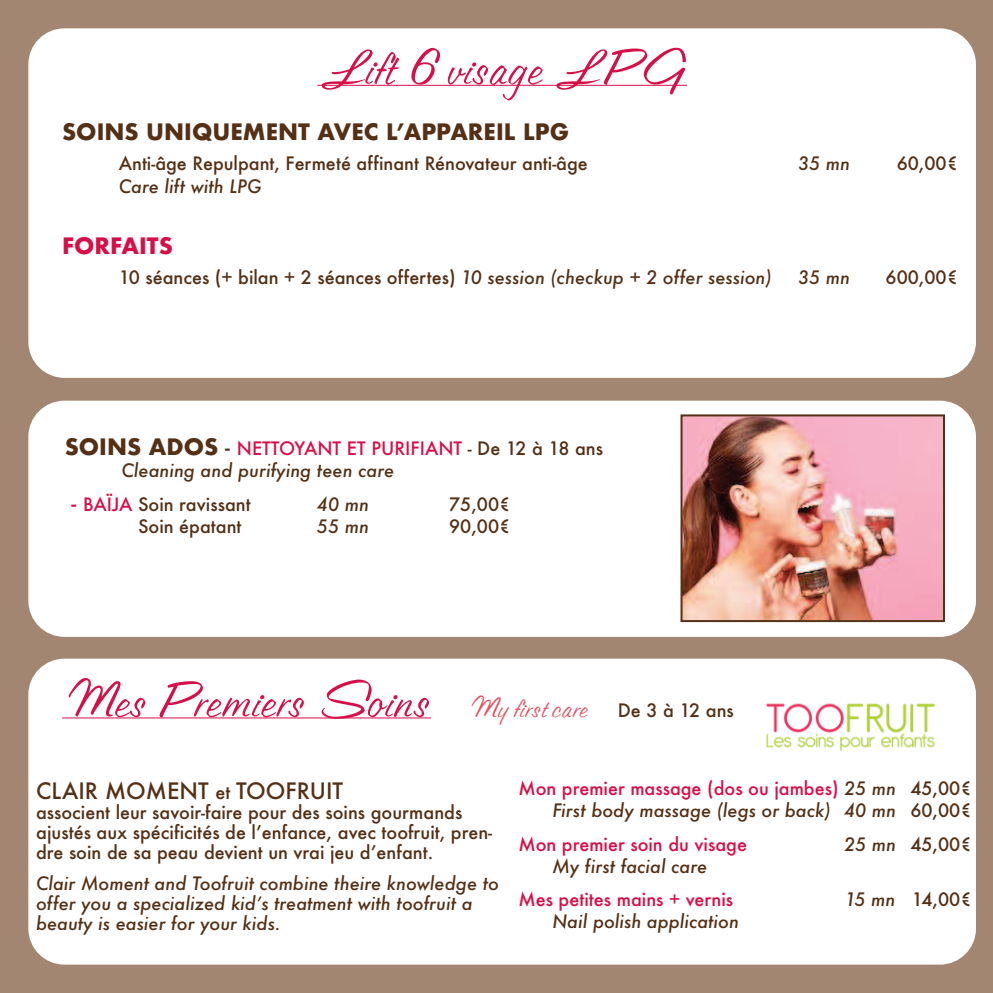
<style>
.page{position:relative;width:993px;height:993px;background:#fff}
.page>*{position:absolute;margin:0;border:0;box-sizing:border-box;transform-origin:0 0}
.t1{font:50px "OPTI Lester";color:#d70f48}
.t2{font:700 22px "Futura";color:#543016}
.t3{font:500 22px "Futura";color:#543016}
.t4{font:700 22px "Futura";color:#d70f48}
.t5{font:italic 500 18px/20px "Futura";color:#543016}
.t6{font:500 18px/20px "Futura";color:#543016}
.t7{font:500 18px "Futura";color:#d70f48}
.s1{font-style:italic}
.s2{font-weight:700;font-style:normal;font-size:22px}
.s3{font-style:normal;font-size:22px}
.s4{font-style:normal;color:#d70f48}
.s5{font-style:normal}
.s6{font-size:22px;color:#d70f48}
.s7{color:#d70f48}
.s8{font-size:28px;color:#df5461}
.s9{font-family:"Futura";font-weight:500;font-size:18px;color:#543016}
.s10{font-size:18px}
</style>
<div class="page">
<div style="left:0;top:0;width:992px;height:992px;background:#a38671"></div>
<div style="left:28px;top:400px;width:947px;height:236px;background:#fff;border-radius:36px"></div>
<div style="left:28px;top:28px;width:947px;height:350px;background:#fff;border-radius:36px"></div>
<img style="left:683px;top:417px;width:258px;height:202px">
<div style="left:680px;top:414px;width:264px;height:208px;border:2px solid #543016"></div>
<div style="left:28px;top:658px;width:947px;height:306px;background:#fff;border-radius:36px"></div>
<hr style="left:62px;top:717px;width:369px;height:1px;background:#d70f48">
<img style="left:766px;top:703px;width:170px;height:49px">
<hr style="left:317px;top:85px;width:369px;height:1px;background:#d70f48">
<h1 class="t1" style="left:317px;top:37px;width:371px">Lift 6 visage LPG</h1>
<p class="t2" style="left:62px;top:115px;width:508px">SOINS UNIQUEMENT AVEC L’APPAREIL LPG</p>
<p class="t6" style="left:119px;top:154px;width:470px">Anti-âge Repulpant, Fermeté affinant Rénovateur anti-âge</p>
<p class="t5" style="left:797px;top:154px;width:53px">35 mn</p>
<p class="t6" style="left:896px;top:154px;width:63px">60,00€</p>
<p class="t5" style="left:119px;top:177px;width:144px">Care lift with LPG</p>
<p class="t4" style="left:62px;top:229px;width:112px">FORFAITS</p>
<p class="t6" style="left:119px;top:268px;width:654px">10 séances (+ bilan + 2 séances offertes) <span class="s1">10 session (checkup + 2 offer session)</span></p>
<p class="t5" style="left:797px;top:268px;width:53px">35 mn</p>
<p class="t6" style="left:885px;top:268px;width:74px">600,00€</p>
<p class="t5" style="left:121px;top:438px;width:483px;line-height:22px;text-indent:-57px"><span class="s2">SOINS ADOS</span> <span class="s3">-</span> <span class="s4">NETTOYANT ET PURIFIANT</span> <span class="s5">- De 12 à 18 ans<br></span>Cleaning and purifying teen care</p>
<p class="t6" style="left:71px;top:494px;width:180px"><span class="s6">-</span> <span class="s7">BAÏJA</span> Soin ravissant</p>
<p class="t5" style="left:317px;top:494px;width:53px">40 mn</p>
<p class="t6" style="left:449px;top:494px;width:63px">75,00€</p>
<p class="t6" style="left:138px;top:516px;width:105px">Soin épatant</p>
<p class="t5" style="left:317px;top:516px;width:53px">55 mn</p>
<p class="t6" style="left:449px;top:516px;width:63px">90,00€</p>
<h1 class="t1" style="left:62px;top:669px;width:673px">Mes Premiers Soins <span class="s8">My first care</span> <span class="s9">De 3 à 12 ans</span></h1>
<p class="t3" style="left:36px;top:777px;width:308px">CLAIR MOMENT <span class="s10">et</span> TOOFRUIT</p>
<p class="t6" style="left:36px;top:802px;width:457px">associent leur savoir-faire pour des soins gourmands ajustés aux spécificités de l’enfance, avec toofruit, pren&shy;dre soin de sa peau devient un vrai jeu d’enfant.</p>
<p class="t5" style="left:36px;top:873px;width:464px">Clair Moment and Toofruit combine theire knowledge to offer you a specialized kid’s treatment with toofruit a beauty is easier for your kids.</p>
<p class="t5" style="left:518px;top:777px;width:454px;line-height:22px;text-align:right"><span class="s4">Mon premier massage (dos ou jambes)</span> 25 mn <span class="s5">45,00€<br></span>First body massage (legs or back) 40 mn <span class="s5">60,00€</span></p>
<p class="t7" style="left:518px;top:833px;width:230px">Mon premier soin du visage</p>
<p class="t6" style="left:843px;top:834px;width:129px"><span class="s1">25 mn</span> 45,00€</p>
<p class="t5" style="left:552px;top:856px;width:156px">My first facial care</p>
<p class="t7" style="left:518px;top:889px;width:216px">Mes petites mains + vernis</p>
<p class="t6" style="left:844px;top:889px;width:128px"><span class="s1">15 mn</span> 14,00€</p>
<p class="t5" style="left:552px;top:911px;width:188px">Nail polish application</p>
</div>
